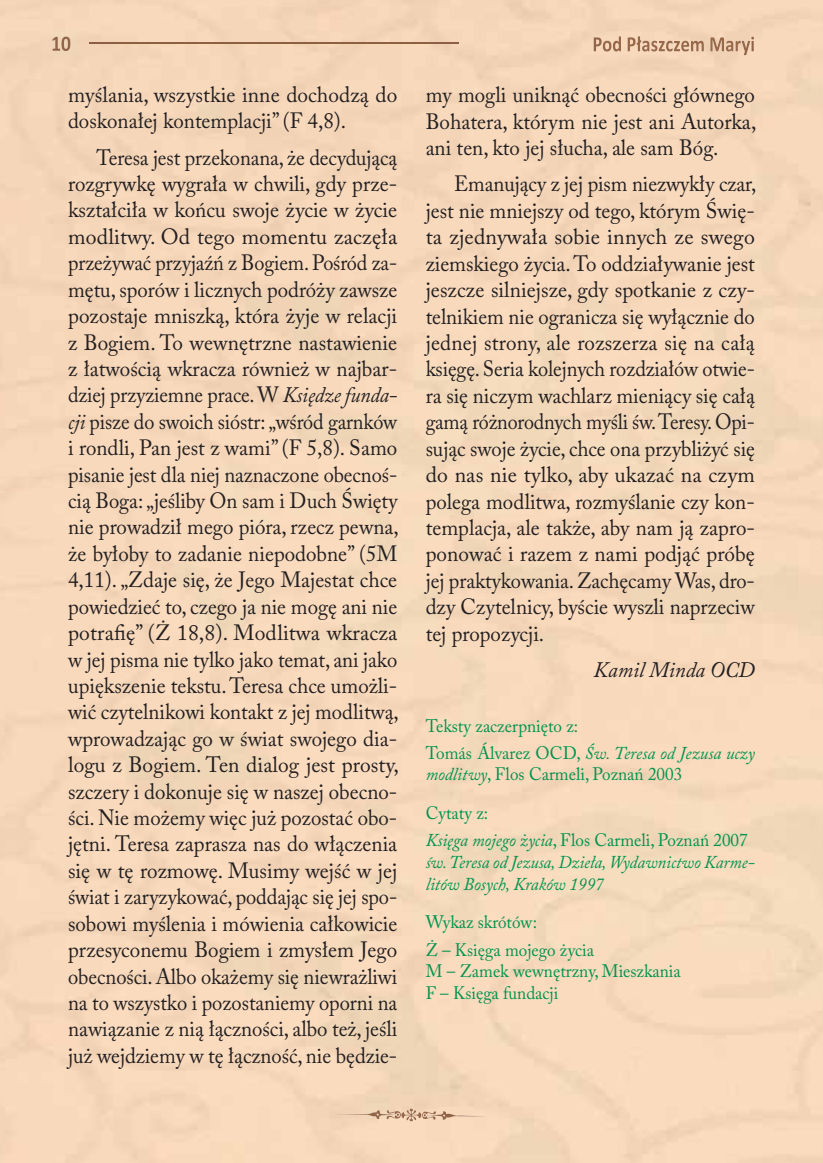
<style>
.page{position:relative;width:823px;height:1163px;background:#fff}
.page>*{position:absolute;margin:0;border:0;box-sizing:border-box;transform-origin:0 0}
.t1{font:22px/26.4px "Adobe Caslon Pro";color:#231f20;text-align:justify;scale:.93 1}
.t2{font:22px/26.4px "Adobe Caslon Pro";color:#231f20;text-align:justify;scale:.94 1}
.t3{font:22px/26.4px "Adobe Caslon Pro";color:#231f20;text-align:justify;scale:.95 1}
.t4{font:22px/26.4px "Adobe Caslon Pro";color:#231f20}
.t5{font:italic 22px "Adobe Caslon Pro";color:#231f20;scale:.95 1}
.t6{font:18px/27.2px "Adobe Caslon Pro";color:#00934d;scale:.95 1}
.t7{font:italic 18px/21.6px "Adobe Caslon Pro";color:#00934d;scale:.95 1}
.s1{font-style:italic}
.s2{font-style:normal}
</style>
<div class="page">
<img style="left:0;top:0;width:822px;height:1162px">
<img style="left:52px;top:37px;width:18px;height:14px">
<img style="left:89px;top:43px;width:369px;height:1px">
<img style="left:741px;top:51px;width:8px;height:4px">
<img style="left:612px;top:36px;width:8px;height:16px">
<svg style="left:602px;top:41px;width:16px;height:11px"></svg>
<svg style="left:725px;top:51px;width:22px;height:1px"></svg>
<img style="left:627px;top:36px;width:13px;height:15px">
<svg style="left:631px;top:40px;width:26px;height:12px"></svg>
<img style="left:593px;top:37px;width:8px;height:14px">
<svg style="left:665px;top:51px;width:38px;height:1px"></svg>
<img style="left:658px;top:37px;width:95px;height:14px">
<img style="left:401px;top:1108px;width:20px;height:12px">
<img style="left:334px;top:1109px;width:154px;height:10px">
<svg style="left:406px;top:1110px;width:39px;height:9px"></svg>
<img style="left:386px;top:1109px;width:14px;height:9px">
<p class="t4" style="left:68px;top:84px;width:330px">myślania, wszystkie inne dochodzą do doskonałej kontemplacji” (F 4,8).</p>
<p class="t1" style="left:68px;top:146px;width:357px;text-indent:28px">Teresa jest przekonana, że decydującą rozgrywkę wygrała w chwili, gdy prze&shy;kształciła w końcu swoje życie w życie modlitwy. Od tego momentu zaczęła przeżywać przyjaźń z Bogiem. Pośród za&shy;mętu, sporów i licznych podróży zawsze pozostaje mniszką, która żyje w relacji z Bogiem. To wewnętrzne nastawienie z łatwością wkracza również w najbar&shy;dziej przyziemne prace. W <span class="s1">Księdze funda&shy;cji</span> pisze do swoich sióstr: „wśród garnków i rondli, Pan jest z wami” (F 5,8). Samo pisanie jest dla niej naznaczone obecnoś&shy;cią Boga: „jeśliby On sam i Duch Święty nie prowadził mego pióra, rzecz pewna, że byłoby to zadanie niepodobne” (5M 4,11). „Zdaje się, że Jego Majestat chce powiedzieć to, czego ja nie mogę ani nie potrafię” (Ż 18,8). Modlitwa wkracza w jej pisma nie tylko jako temat, ani jako upiększenie tekstu. Teresa chce umożli&shy;wić czytelnikowi kontakt z jej modlitwą, wprowadzając go w świat swojego dia&shy;logu z Bogiem. Ten dialog jest prosty, szczery i dokonuje się w naszej obecno&shy;ści. Nie możemy więc już pozostać obo&shy;jętni. Teresa zaprasza nas do włączenia się w tę rozmowę. Musimy wejść w jej świat i zaryzykować, poddając się jej spo&shy;sobowi myślenia i mówienia całkowicie przesyconemu Bogiem i zmysłem Jego obecności. Albo okażemy się niewrażliwi na to wszystko i pozostaniemy oporni na nawiązanie z nią łączności, albo też, jeśli już wejdziemy w tę łączność, nie będzie-</p>
<p class="t3" style="left:425px;top:84px;width:349px">my mogli uniknąć obecności głównego Bohatera, którym nie jest ani Autorka, ani ten, kto jej słucha, ale sam Bóg.</p>
<p class="t2" style="left:425px;top:173px;width:353px;text-indent:28px">Emanujący z jej pism niezwykły czar, jest nie mniejszy od tego, którym Świę&shy;ta zjednywała sobie innych ze swego ziemskiego życia. To oddziaływanie jest jeszcze silniejsze, gdy spotkanie z czy&shy;telnikiem nie ogranicza się wyłącznie do jednej strony, ale rozszerza się na całą księgę. Seria kolejnych rozdziałów otwie&shy;ra się niczym wachlarz mieniący się całą gamą różnorodnych myśli św. Teresy. Opi&shy;sując swoje życie, chce ona przybliżyć się do nas nie tylko, aby ukazać na czym polega modlitwa, rozmyślanie czy kon&shy;templacja, ale także, aby nam ją zapro&shy;ponować i razem z nami podjąć próbę jej praktykowania. Zachęcamy Was, dro&shy;dzy Czytelnicy, byście wyszli naprzeciw tej propozycji.</p>
<p class="t5" style="left:593px;top:662px;width:171px">Kamil Minda OCD</p>
<p class="t6" style="left:425px;top:713px;width:348px">Teksty zaczerpnięto z:<br>Tomás Álvarez OCD, <span class="s1">Św. Teresa od Jezusa uczy</span></p>
<p class="t6" style="left:425px;top:757px;width:271px;line-height:38.6px"><span class="s1">modlitwy</span>, Flos Carmeli, Poznań 2003<br>Cytaty z:</p>
<p class="t7" style="left:425px;top:831px;width:347px">Księga mojego życia<span class="s2">, Flos Carmeli, Poznań 2007 </span>św. Teresa od Jezusa, Dzieła, Wydawnictwo Karme&shy;litów Bosych, Kraków 1997</p>
<p class="t6" style="left:425px;top:910px;width:178px">Wykaz skrótów:<br>Ż – Księga mojego życia</p>
<p class="t6" style="left:425px;top:962px;width:270px;line-height:21.6px">M – Zamek wewnętrzny, Mieszkania<br>F – Księga fundacji</p>
</div>
